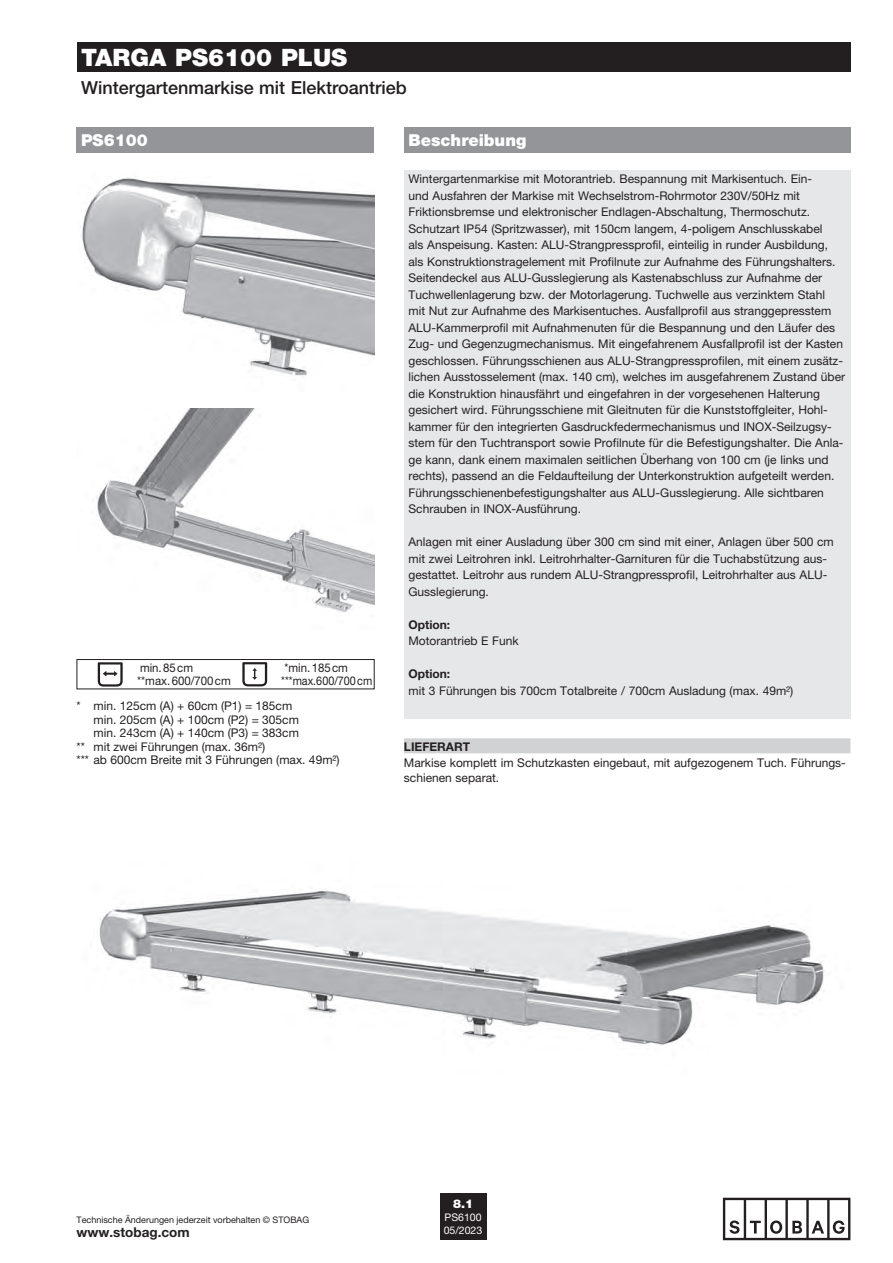
<style>
.page{position:relative;width:893px;height:1263px;background:#fff}
.page>*{position:absolute;margin:0;border:0;box-sizing:border-box;transform-origin:0 0}
.t1{font:900 24px "Helvetica Neue LT Pro";color:#fff}
.t2{font:500 18px "Helvetica Neue LT Pro";color:#231f20}
.t3{font:900 16.5px "Helvetica Neue LT Pro";color:#fff}
.t4{font:700 13.5px "Helvetica Neue LT Pro";color:#231f20}
.t5{font:12px/16.5px "Helvetica Neue LT Pro";color:#231f20}
.t6{font:12px "Helvetica Neue LT Pro";color:#231f20;scale:.95 1}
.t7{font:700 12px "Helvetica Neue LT Pro";color:#231f20}
.t8{font:12px "Helvetica Neue LT Pro";color:#231f20;scale:.9 1}
.t9{font:900 12px "Helvetica Neue LT Pro";color:#fff}
.t10{font:10.5px/12.6px "Helvetica Neue LT Pro";color:#fff}
.t11{font:9px "Helvetica Neue LT Pro";color:#231f20}
</style>
<div class="page">
<img style="left:80px;top:178px;width:294px;height:198px">
<img style="left:96px;top:408px;width:278px;height:204px">
<div style="left:404px;top:738px;width:446px;height:15px;background:#d1d2d4"></div>
<div style="left:404px;top:128px;width:446px;height:25px;background:#939598"></div>
<div style="left:404px;top:170px;width:446px;height:549px;background:#e6e7e9"></div>
<div style="left:440px;top:1193px;width:46px;height:47px;background:#231f20"></div>
<svg style="left:723px;top:1198px;width:127px;height:42px"></svg>
<div style="left:77px;top:43px;width:773px;height:29px;background:#231f20"></div>
<svg style="left:242px;top:662px;width:25px;height:24px"></svg>
<div style="left:77px;top:128px;width:297px;height:25px;background:#939598"></div>
<svg style="left:98px;top:662px;width:25px;height:24px"></svg>
<div style="left:77px;top:659px;width:298px;height:30px;border:1px solid #231f20"></div>
<img style="left:99px;top:890px;width:726px;height:155px">
<h1 class="t1" style="left:81px;top:43px;width:268px">TARGA PS6100 PLUS</h1>
<h2 class="t2" style="left:81px;top:76px;width:327px">Wintergartenmarkise mit Elektroantrieb</h2>
<h3 class="t3" style="left:81px;top:130px;width:68px">PS6100</h3>
<p class="t6" style="left:140px;top:660px;width:57px">min.85cm</p>
<p class="t6" style="left:284px;top:660px;width:68px">*min.185cm</p>
<p class="t6" style="left:137px;top:674px;width:100px">**max.600/700cm</p>
<p class="t8" style="left:281px;top:674px;width:103px">***max.600/700cm</p>
<p class="t5" style="left:77px;top:698px;width:217px">* min. 125cm (A) + 60cm (P1) = 185cm</p>
<p class="t5" style="left:94px;top:711px;width:207px">min. 205cm (A) + 100cm (P2) = 305cm</p>
<p class="t5" style="left:94px;top:725px;width:207px">min. 243cm (A) + 140cm (P3) = 383cm</p>
<p class="t5" style="left:77px;top:738px;width:190px">** mit zwei Führungen (max. 36m²)</p>
<p class="t5" style="left:77px;top:752px;width:265px">*** ab 600cm Breite mit 3 Führungen (max. 49m²)</p>
<h3 class="t3" style="left:408px;top:130px;width:119px">Beschreibung</h3>
<p class="t5" style="left:408px;top:170px;width:438px">Wintergartenmarkise mit Motorantrieb. Bespannung mit Markisentuch. Ein-<br>und Ausfahren der Markise mit Wechselstrom-Rohrmotor 230V/50Hz mit Friktionsbremse und elektronischer Endlagen-Abschaltung, Thermoschutz.<br>Schutzart IP54 (Spritzwasser), mit 150cm langem, 4-poligem Anschlusskabel<br>als Anspeisung. Kasten: ALU-Strangpressprofil, einteilig in runder Ausbildung, als Konstruktionstragelement mit Profilnute zur Aufnahme des Führungshalters.<br>Seitendeckel aus ALU-Gusslegierung als Kastenabschluss zur Aufnahme der Tuchwellenlagerung bzw. der Motorlagerung. Tuchwelle aus verzinktem Stahl<br>mit Nut zur Aufnahme des Markisentuches. Ausfallprofil aus stranggepresstem ALU-Kammerprofil mit Aufnahmenuten für die Bespannung und den Läufer des Zug- und Gegenzugmechanismus. Mit eingefahrenem Ausfallprofil ist der Kasten geschlossen. Führungsschienen aus ALU-Strangpressprofilen, mit einem zusätz&shy;lichen Ausstosselement (max. 140 cm), welches im ausgefahrenem Zustand über die Konstruktion hinausfährt und eingefahren in der vorgesehenen Halterung gesichert wird. Führungsschiene mit Gleitnuten für die Kunststoffgleiter, Hohl&shy;kammer für den integrierten Gasdruckfedermechanismus und INOX-Seilzugsy&shy;stem für den Tuchtransport sowie Profilnute für die Befestigungshalter. Die Anla&shy;ge kann, dank einem maximalen seitlichen Überhang von 100 cm (je links und rechts), passend an die Feldaufteilung der Unterkonstruktion aufgeteilt werden.<br>Führungsschienenbefestigungshalter aus ALU-Gusslegierung. Alle sichtbaren Schrauben in INOX-Ausführung.</p>
<p class="t5" style="left:408px;top:533px;width:427px">Anlagen mit einer Ausladung über 300 cm sind mit einer, Anlagen über 500 cm mit zwei Leitrohren inkl. Leitrohrhalter-Garnituren für die Tuchabstützung aus&shy;gestattet. Leitrohr aus rundem ALU-Strangpressprofil, Leitrohrhalter aus ALU-Gusslegierung.</p>
<p class="t7" style="left:408px;top:617px;width:43px">Option:</p>
<p class="t5" style="left:408px;top:632px;width:112px">Motorantrieb E Funk</p>
<p class="t7" style="left:408px;top:666px;width:43px">Option:</p>
<p class="t5" style="left:408px;top:682px;width:386px">mit 3 Führungen bis 700cm Totalbreite / 700cm Ausladung (max. 49m²)</p>
<p class="t7" style="left:404px;top:739px;width:68px">LIEFERART</p>
<p class="t5" style="left:404px;top:756px;width:443px;line-height:14.2px">Markise komplett im Schutzkasten eingebaut, mit aufgezogenem Tuch. Führungs&shy;schienen separat.</p>
<p class="t11" style="left:77px;top:1214px;width:234px">Technische Änderungen jederzeit vorbehalten © STOBAG</p>
<p class="t4" style="left:77px;top:1224px;width:115px">www.stobag.com</p>
<p class="t9" style="left:453px;top:1197px;width:22px">8.1</p>
<p class="t10" style="left:444px;top:1211px;width:40px">PS6100<br>05/2023</p>
</div>
